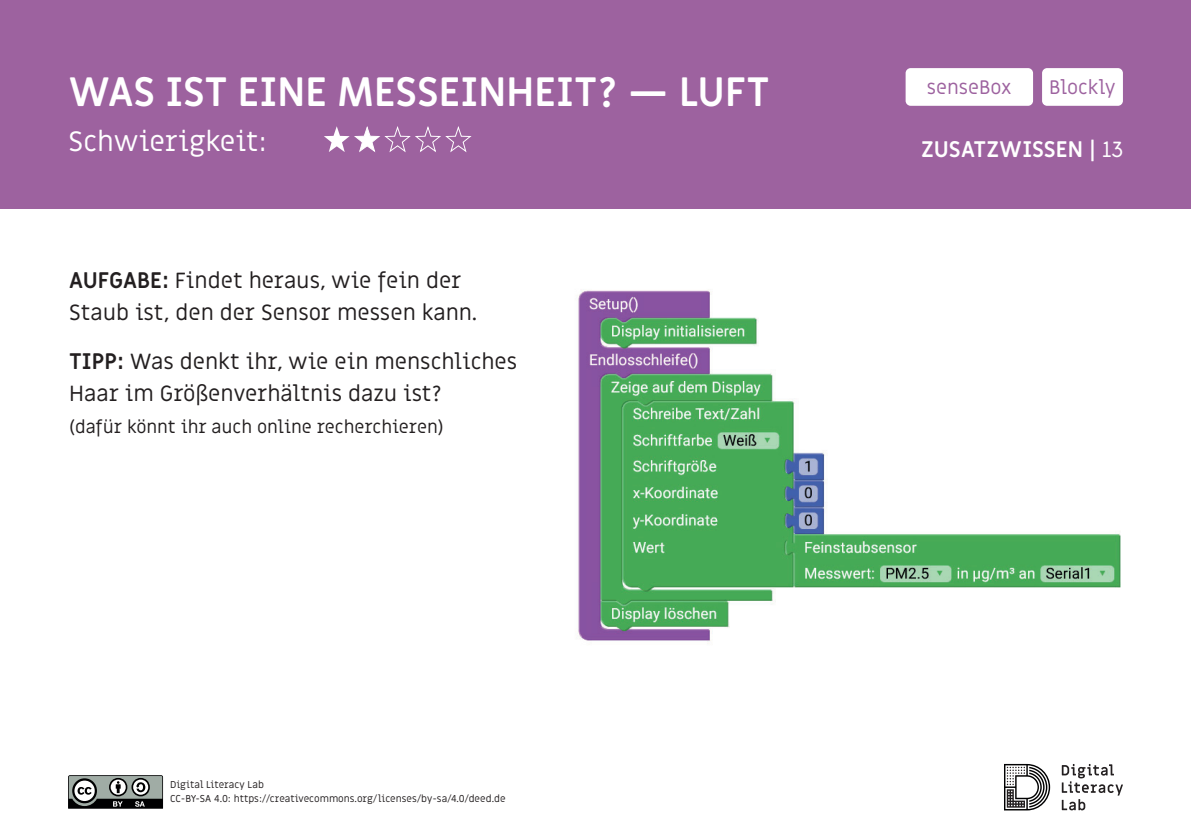
<style>
.page{position:relative;width:1191px;height:840px;background:#fff}
.page>*{position:absolute;margin:0;border:0;box-sizing:border-box;transform-origin:0 0}
.t1{font:700 40px "Miriam Libre";color:#fff}
.t2{font:28px "Miriam Libre";color:#fff}
.t3{font:22px/32px "Miriam Libre";color:#231f20}
.t4{font:700 22px "Miriam Libre";color:#fff}
.t5{font:19.6px "Miriam Libre";color:#9d629f}
.t6{font:18px "Miriam Libre";color:#231f20}
.t7{font:10px/14px "Miriam Libre";color:#231f20}
.s1{font-weight:400}
.s2{font-weight:700}
</style>
<div class="page">
<div style="left:0;top:0;width:1191px;height:209px;background:#9d629f"></div>
<div style="left:905px;top:68px;width:128px;height:38px;background:#fff"></div>
<svg style="left:1042px;top:68px;width:81px;height:38px;background:#fdfcfd"></svg>
<svg style="left:1004px;top:763px;width:46px;height:47px"></svg>
<svg style="left:1061px;top:764px;width:62px;height:45px"></svg>
<svg style="left:68px;top:775px;width:95px;height:33px;background:#707572"></svg>
<svg style="left:324px;top:126px;width:148px;height:27px"></svg>
<img style="left:577px;top:290px;width:544px;height:354px">
<h1 class="t1" style="left:69px;top:67px;width:703px">WAS IST EINE MESSEINHEIT? — LUFT</h1>
<p class="t2" style="left:69px;top:124px;width:200px">Schwierigkeit:</p>
<p class="t4" style="left:921px;top:136px;width:204px">ZUSATZWISSEN | <span class="s1">13</span></p>
<p class="t5" style="left:926px;top:75px;width:86px">senseBox</p>
<p class="t5" style="left:1049px;top:75px;width:68px">Blockly</p>
<p class="t3" style="left:69px;top:265px;width:410px"><span class="s2">AUFGABE:</span> Findet heraus, wie fein der<br>Staub ist, den der Sensor messen kann.</p>
<p class="t3" style="left:69px;top:346px;width:449px"><span class="s2">TIPP:</span> Was denkt ihr, wie ein menschliches<br>Haar im Größenverhältnis dazu ist?</p>
<p class="t6" style="left:69px;top:415px;width:376px">(dafür könnt ihr auch online recherchieren)</p>
<p class="t7" style="left:170px;top:777px;width:337px">Digital Literacy Lab<br>CC-BY-SA 4.0: https://creativecommons.org/licenses/by-sa/4.0/deed.de</p>
</div>
